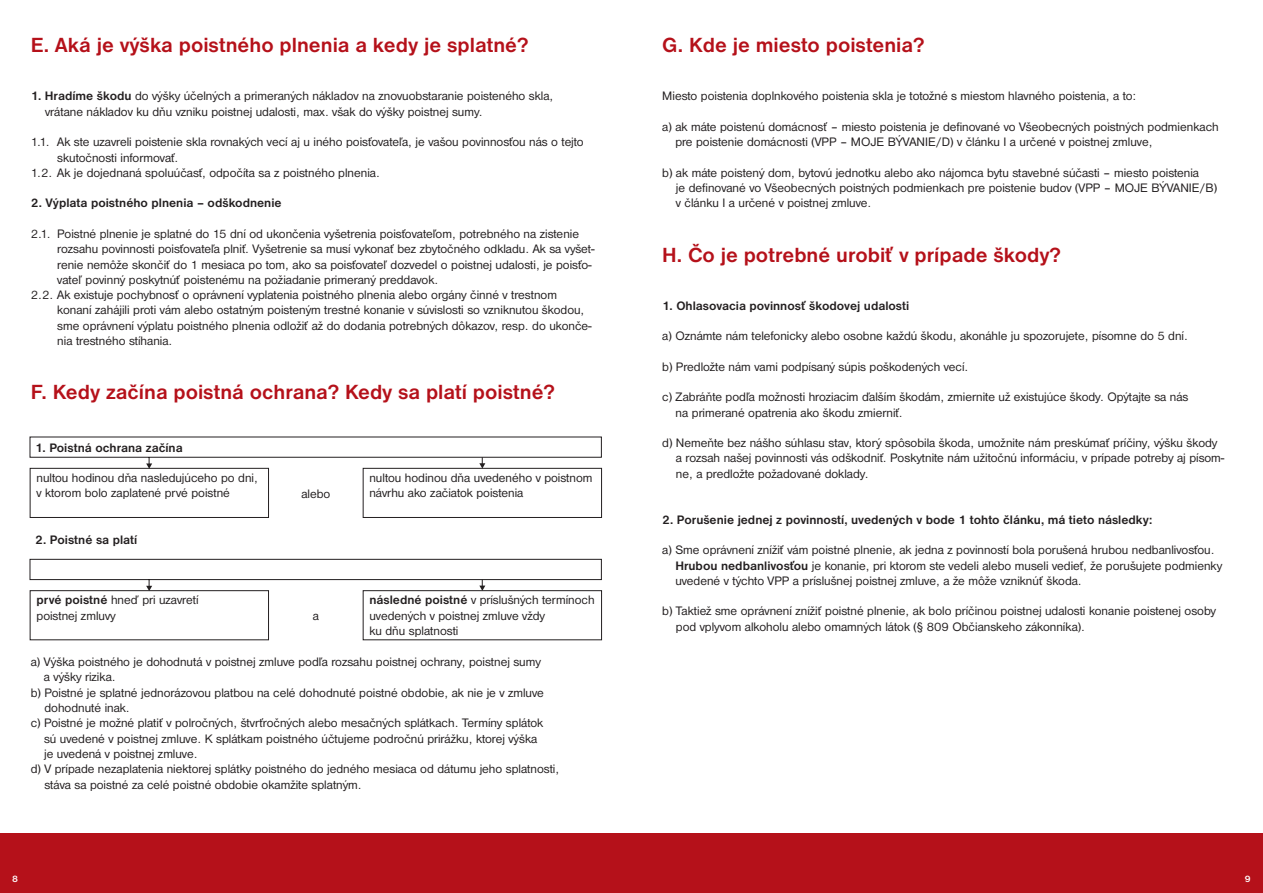
<style>
.page{position:relative;width:1263px;height:893px;background:#fff}
.page>*{position:absolute;margin:0;border:0;box-sizing:border-box;transform-origin:0 0}
.t1{font:700 21.3px "Nimbus San DCE";color:#b5111a}
.t2{font:12.75px/15.3px "Nimbus San DCE";color:#231f20}
.t3{font:700 12.75px "Nimbus San DCE";color:#231f20}
.t4{font:700 9.6px "Nimbus San DCE";color:#fff}
.s1{font-weight:700}
</style>
<div class="page">
<div style="left:0;top:833px;width:631px;height:60px;background:#b5111a"></div>
<svg style="left:368px;top:640px;width:234px;height:1px"></svg>
<svg style="left:29px;top:436px;width:573px;height:82px"></svg>
<svg style="left:146px;top:463px;width:6px;height:6px"></svg>
<svg style="left:479px;top:457px;width:6px;height:12px"></svg>
<svg style="left:29px;top:559px;width:573px;height:81px"></svg>
<div style="left:631px;top:833px;width:632px;height:60px;background:#b5111a"></div>
<h1 class="t1" style="left:31px;top:37px;width:499px">E. Aká je výška poistného plnenia a kedy je splatné?</h1>
<p class="t2" style="left:45px;top:90px;width:510px;text-indent:-14px"><span class="s1">1. Hradíme škodu</span> do výšky účelných a primeraných nákladov na znovuobstaranie poisteného skla, vrátane nákladov ku dňu vzniku poistnej udalosti, max. však do výšky poistnej sumy.</p>
<p class="t2" style="left:31px;top:135px;width:554px">1.1. Ak ste uzavreli poistenie skla rovnakých vecí aj u iného poisťovateľa, je vašou povinnosťou nás o tejto</p>
<p class="t2" style="left:57px;top:151px;width:122px">skutočnosti informovať.</p>
<p class="t2" style="left:31px;top:166px;width:351px">1.2. Ak je dojednaná spoluúčasť, odpočíta sa z poistného plnenia.</p>
<p class="t3" style="left:31px;top:198px;width:252px">2. Výplata poistného plnenia – odškodnenie</p>
<p class="t2" style="left:31px;top:227px;width:550px">2.1. Poistné plnenie je splatné do 15 dní od ukončenia vyšetrenia poisťovateľom, potrebného na zistenie</p>
<p class="t2" style="left:57px;top:242px;width:539px">rozsahu povinnosti poisťovateľa plniť. Vyšetrenie sa musí vykonať bez zbytočného odkladu. Ak sa vyšet-</p>
<p class="t2" style="left:57px;top:258px;width:536px">renie nemôže skončiť do 1 mesiaca po tom, ako sa poisťovateľ dozvedel o poistnej udalosti, je poisťo-</p>
<p class="t2" style="left:57px;top:273px;width:382px">vateľ povinný poskytnúť poistenému na požiadanie primeraný preddavok.</p>
<p class="t2" style="left:31px;top:288px;width:528px">2.2. Ak existuje pochybnosť o oprávnení vyplatenia poistného plnenia alebo orgány činné v trestnom</p>
<p class="t2" style="left:57px;top:304px;width:529px">konaní zahájili proti vám alebo ostatným poisteným trestné konanie v súvislosti so vzniknutou škodou,</p>
<p class="t2" style="left:57px;top:319px;width:536px">sme oprávnení výplatu poistného plnenia odložiť až do dodania potrebných dôkazov, resp. do ukonče-</p>
<p class="t2" style="left:57px;top:334px;width:117px">nia trestného stíhania.</p>
<h1 class="t1" style="left:31px;top:384px;width:526px">F. Kedy začína poistná ochrana? Kedy sa platí poistné?</h1>
<p class="t3" style="left:35px;top:443px;width:149px">1. Poistná ochrana začína</p>
<p class="t2" style="left:37px;top:471px;width:223px">nultou hodinou dňa nasledujúceho po dni, v ktorom bolo zaplatené prvé poistné</p>
<p class="t2" style="left:369px;top:471px;width:225px">nultou hodinou dňa uvedeného v poistnom</p>
<p class="t2" style="left:301px;top:487px;width:30px">alebo</p>
<p class="t2" style="left:369px;top:487px;width:155px">návrhu ako začiatok poistenia</p>
<p class="t3" style="left:35px;top:534px;width:104px">2. Poistné sa platí</p>
<p class="t2" style="left:37px;top:594px;width:163px"><span class="s1">prvé poistné</span> hneď pri uzavretí poistnej zmluvy</p>
<p class="t2" style="left:369px;top:594px;width:227px"><span class="s1">následné poistné</span> v príslušných termínoch uvedených v poistnej zmluve vždy<br>ku dňu splatnosti</p>
<p class="t2" style="left:313px;top:609px;width:8px">a</p>
<p class="t2" style="left:31px;top:655px;width:511px">a) Výška poistného je dohodnutá v poistnej zmluve podľa rozsahu poistnej ochrany, poistnej sumy</p>
<p class="t2" style="left:44px;top:671px;width:73px">a výšky rizika.</p>
<p class="t2" style="left:31px;top:686px;width:515px">b) Poistné je splatné jednorázovou platbou na celé dohodnuté poistné obdobie, ak nie je v zmluve</p>
<p class="t2" style="left:44px;top:701px;width:87px">dohodnuté inak.</p>
<p class="t2" style="left:31px;top:716px;width:514px">c) Poistné je možné platiť v polročných, štvrťročných alebo mesačných splátkach. Termíny splátok</p>
<p class="t2" style="left:44px;top:732px;width:495px">sú uvedené v poistnej zmluve. K splátkam poistného účtujeme področnú prirážku, ktorej výška</p>
<p class="t2" style="left:44px;top:747px;width:155px">je uvedená v poistnej zmluve.</p>
<p class="t2" style="left:31px;top:762px;width:530px">d) V prípade nezaplatenia niektorej splátky poistného do jedného mesiaca od dátumu jeho splatnosti,</p>
<p class="t2" style="left:44px;top:778px;width:319px">stáva sa poistné za celé poistné obdobie okamžite splatným.</p>
<p class="t4" style="left:12px;top:875px;width:7px">8</p>
<h1 class="t1" style="left:662px;top:37px;width:264px">G. Kde je miesto poistenia?</h1>
<p class="t2" style="left:662px;top:90px;width:476px">Miesto poistenia doplnkového poistenia skla je totožné s miestom hlavného poistenia, a to:</p>
<p class="t2" style="left:675px;top:120px;width:545px;text-indent:-13px">a) ak máte poistenú domácnosť – miesto poistenia je definované vo Všeobecných poistných podmienkach pre poistenie domácnosti (VPP – MOJE BÝVANIE/D) v článku I a určené v poistnej zmluve,</p>
<p class="t2" style="left:676px;top:166px;width:542px;text-indent:-14px">b) ak máte poistený dom, bytovú jednotku alebo ako nájomca bytu stavebné súčasti – miesto poistenia<br>je definované vo Všeobecných poistných podmienkach pre poistenie budov (VPP – MOJE BÝVANIE/B) v článku I a určené v poistnej zmluve.</p>
<h1 class="t1" style="left:662px;top:246px;width:400px">H. Čo je potrebné urobiť v prípade škody?</h1>
<p class="t3" style="left:662px;top:300px;width:249px">1. Ohlasovacia povinnosť škodovej udalosti</p>
<p class="t2" style="left:662px;top:329px;width:527px">a) Oznámte nám telefonicky alebo osobne každú škodu, akonáhle ju spozorujete, písomne do 5 dní.</p>
<p class="t2" style="left:662px;top:360px;width:308px">b) Predložte nám vami podpísaný súpis poškodených vecí.</p>
<p class="t2" style="left:676px;top:390px;width:514px;text-indent:-13px">c) Zabráňte podľa možnosti hroziacim ďalším škodám, zmiernite už existujúce škody. Opýtajte sa nás na primerané opatrenia ako škodu zmierniť.</p>
<p class="t2" style="left:676px;top:436px;width:550px;text-indent:-14px">d) Nemeňte bez nášho súhlasu stav, ktorý spôsobila škoda, umožnite nám preskúmať príčiny, výšku škody a rozsah našej povinnosti vás odškodniť. Poskytnite nám užitočnú informáciu, v prípade potreby aj písom&shy;ne, a predložte požadované doklady.</p>
<p class="t3" style="left:662px;top:514px;width:491px">2. Porušenie jednej z povinností, uvedených v bode 1 tohto článku, má tieto následky:</p>
<p class="t2" style="left:675px;top:543px;width:548px;text-indent:-13px">a) Sme oprávnení znížiť vám poistné plnenie, ak jedna z povinností bola porušená hrubou nedbanlivosťou.<br><span class="s1">Hrubou nedbanlivosťou</span> je konanie, pri ktorom ste vedeli alebo museli vedieť, že porušujete podmienky uvedené v týchto VPP a príslušnej poistnej zmluve, a že môže vzniknúť škoda.</p>
<p class="t2" style="left:676px;top:605px;width:542px;text-indent:-14px">b) Taktiež sme oprávnení znížiť poistné plnenie, ak bolo príčinou poistnej udalosti konanie poistenej osoby pod vplyvom alkoholu alebo omamných látok (§ 809 Občianskeho zákonníka).</p>
<p class="t4" style="left:1245px;top:875px;width:7px">9</p>
</div>
